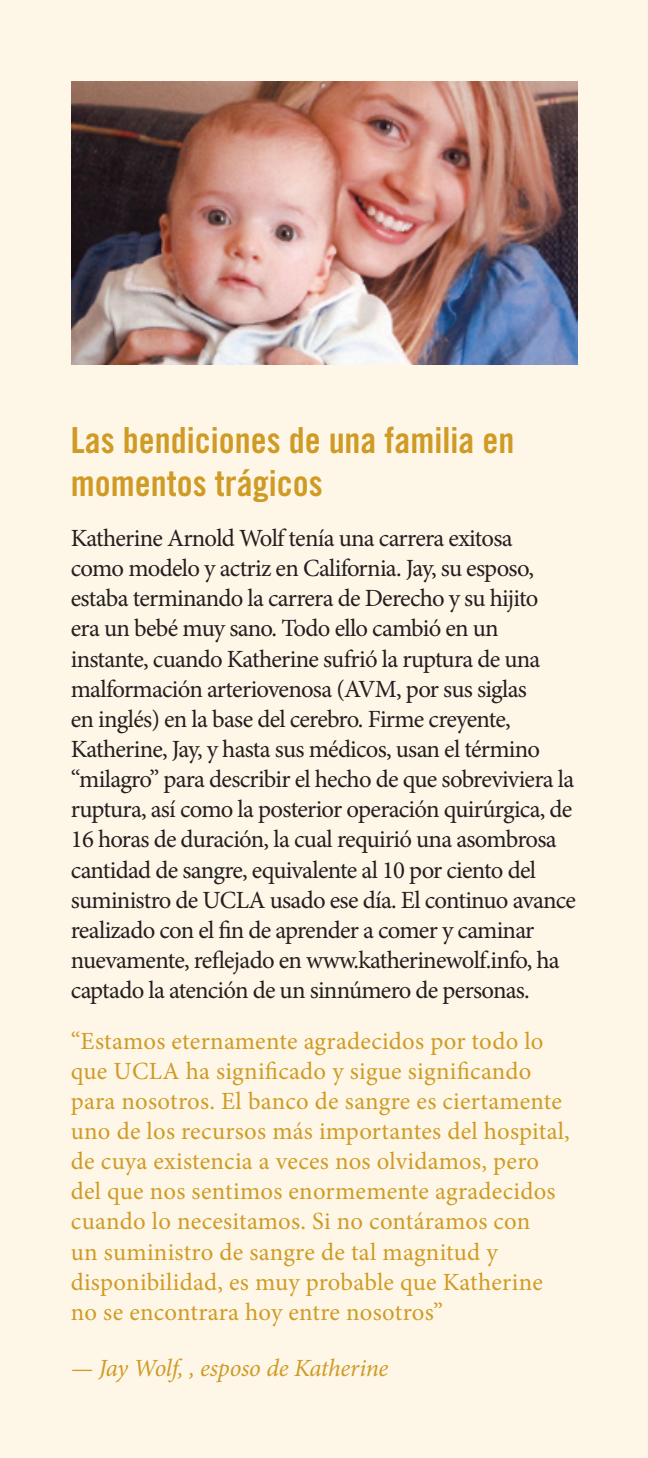
<style>
.page{position:relative;width:648px;height:1458px;background:#fef7e8}
.page>*{position:absolute;margin:0;border:0;box-sizing:border-box;transform-origin:0 0}
.Header_NEW_-_gold{font:36px/42.8px "Trade Gothic Bold Cond Twenty";color:#d09b25}
.Body_Copy_NEW{font:24.75px/30.2px "Minion Pro";letter-spacing:-.03em;color:#231f20}
.t1{font:24.75px/30.2px "Minion Pro";letter-spacing:.01em;color:#d09b25}
.t2{font:italic 24.75px "Minion Pro";letter-spacing:-.015em;color:#d09b25}
</style>
<div class="page">
<img style="left:72px;top:81px;width:505px;height:283px">
<p class="Header_NEW_-_gold" style="left:71px;top:418px;width:445px">Las bendiciones de una familia en momentos trágicos</p>
<p class="Body_Copy_NEW" style="left:71px;top:523px;width:507px">Katherine Arnold Wolf tenía una carrera exitosa<br>como modelo y actriz en California. Jay, su esposo, estaba terminando la carrera de Derecho y su hijito<br>era un bebé muy sano. Todo ello cambió en un instante, cuando Katherine sufrió la ruptura de una malformación arteriovenosa (AVM, por sus siglas<br>en inglés) en la base del cerebro. Firme creyente, Katherine, Jay, y hasta sus médicos, usan el término “milagro” para describir el hecho de que sobreviviera la ruptura, así como la posterior operación quirúrgica, de 16 horas de duración, la cual requirió una asombrosa cantidad de sangre, equivalente al 10 por ciento del suministro de UCLA usado ese día. El continuo avance realizado con el fin de aprender a comer y caminar nuevamente, reflejado en www.katherinewolf.info, ha captado la atención de un sinnúmero de personas.</p>
<p class="t1" style="left:71px;top:1026px;width:501px">“Estamos eternamente agradecidos por todo lo que UCLA ha significado y sigue significando para nosotros. El banco de sangre es ciertamente uno de los recursos más importantes del hospital, de cuya existencia a veces nos olvidamos, pero del que nos sentimos enormemente agradecidos cuando lo necesitamos. Si no contáramos con<br>un suministro de sangre de tal magnitud y disponibilidad, es muy probable que Katherine no se encontrara hoy entre nosotros”</p>
<p class="t2" style="left:71px;top:1351px;width:319px">— Jay Wolf, , esposo de Katherine</p>
</div>
